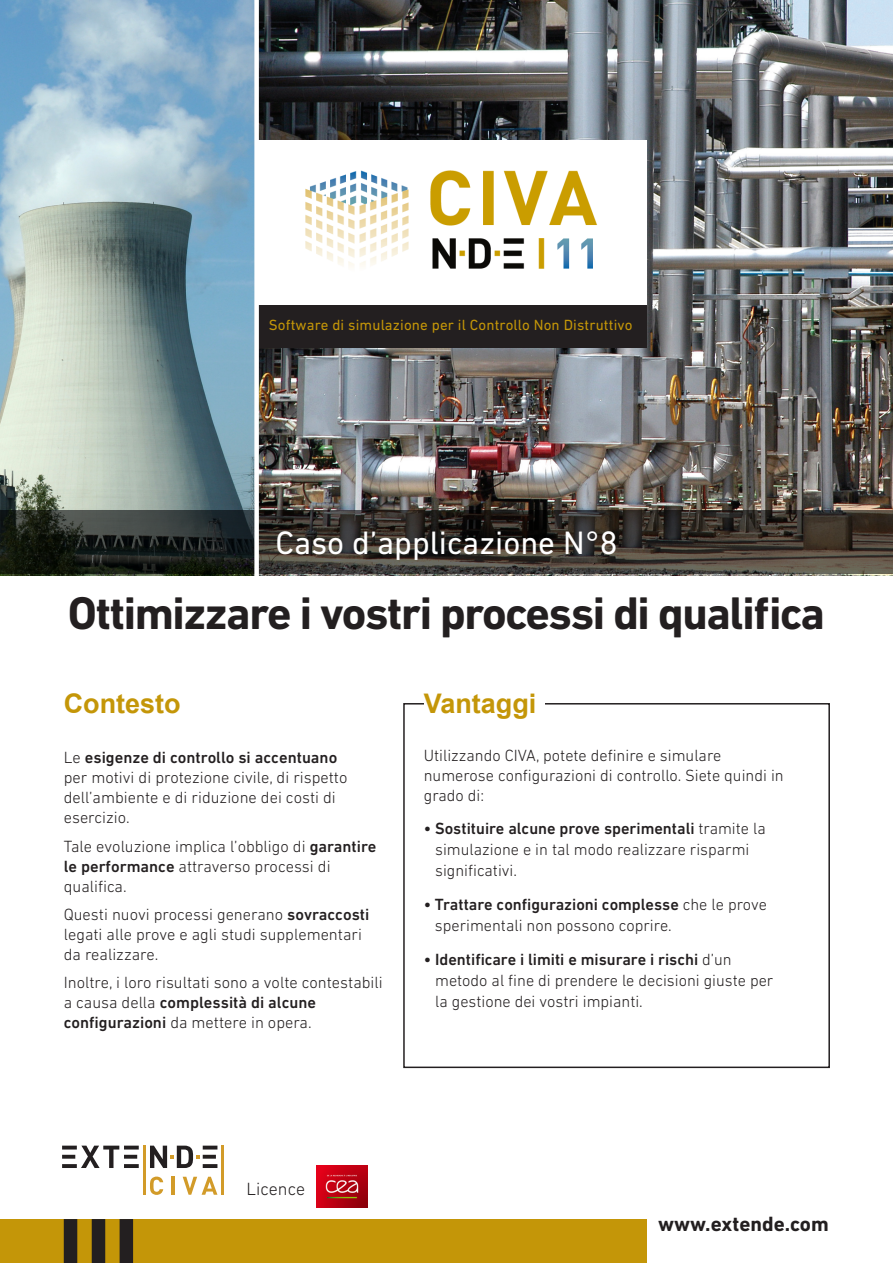
<style>
.page{position:relative;width:893px;height:1263px;background:#fff}
.page>*{position:absolute;margin:0;border:0;box-sizing:border-box;transform-origin:0 0}
.t1{font:700 46.5px "DIN Next LT Pro";letter-spacing:-.03em;color:#231f20}
.t2{font:33px "DIN Next LT Pro";color:#fff}
.t3{font:700 27px "Arial";color:#c49608}
.t4{font:700 21px "DIN Next LT Pro";color:#231f20}
.t5{font:300 18px "DIN Next LT Pro";color:#231f20}
.t6{font:300 16.5px/20px "DIN Next LT Pro";color:#231f20}
.t7{font:15px "DIN Next LT Pro";letter-spacing:.01em;color:#c49608}
.s1{font-weight:500}
</style>
<div class="page">
<img style="left:0;top:0;width:893px;height:575px">
<div style="left:403px;top:703px;width:427px;height:365px;border:2px solid #231f20"></div>
<svg style="left:0;top:510px;width:893px;height:64px;background:#33312b"></svg>
<div style="left:255px;top:140px;width:391px;height:165px;background:#fff"></div>
<div style="left:255px;top:305px;width:391px;height:43px;background:#231f20"></div>
<div style="left:254px;top:0;width:5px;height:595px;background:#fff"></div>
<svg style="left:150px;top:1176px;width:13px;height:19px"></svg>
<hr style="left:172px;top:1177px;width:3px;height:18px;background:#d29b29">
<svg style="left:183px;top:1177px;width:34px;height:18px"></svg>
<svg style="left:203px;top:1145px;width:14px;height:4px"></svg>
<svg style="left:203px;top:1155px;width:13px;height:4px"></svg>
<svg style="left:203px;top:1164px;width:14px;height:4px"></svg>
<svg style="left:62px;top:1145px;width:15px;height:4px"></svg>
<svg style="left:62px;top:1155px;width:13px;height:4px"></svg>
<svg style="left:62px;top:1164px;width:15px;height:4px"></svg>
<svg style="left:81px;top:1145px;width:38px;height:23px"></svg>
<svg style="left:124px;top:1145px;width:15px;height:4px"></svg>
<svg style="left:124px;top:1155px;width:13px;height:4px"></svg>
<svg style="left:124px;top:1164px;width:15px;height:4px"></svg>
<hr style="left:143px;top:1145px;width:2px;height:50px;background:#d29b29">
<hr style="left:222px;top:1145px;width:2px;height:50px;background:#d29b29">
<svg style="left:150px;top:1145px;width:50px;height:23px"></svg>
<div style="left:0;top:1219px;width:646px;height:44px;background:#c49608"></div>
<div style="left:64px;top:1219px;width:13px;height:44px;background:#231f20"></div>
<div style="left:92px;top:1219px;width:13px;height:44px;background:#231f20"></div>
<div style="left:120px;top:1219px;width:13px;height:44px;background:#231f20"></div>
<div style="left:424px;top:693px;width:120px;height:26px;background:#fff"></div>
<img style="left:317px;top:1166px;width:51px;height:42px">
<img style="left:305px;top:170px;width:293px;height:99px">
<p class="t7" style="left:269px;top:316px;width:365px">Software di simulazione per il Controllo Non Distruttivo</p>
<p class="t2" style="left:275px;top:524px;width:344px">Caso d’applicazione N°8</p>
<p class="t1" style="left:68px;top:586px;width:759px">Ottimizzare i vostri processi di qualifica</p>
<p class="t3" style="left:64px;top:685px;width:118px">Contesto</p>
<p class="t6" style="left:64px;top:747px;width:285px">Le <span class="s1">esigenze di controllo si accentuano </span>per motivi di protezione civile, di rispetto dell’ambiente e di riduzione dei costi di esercizio.</p>
<p class="t6" style="left:64px;top:836px;width:314px">Tale evoluzione implica l’obbligo di <span class="s1">garantire le performance</span> attraverso processi di qualifica.</p>
<p class="t6" style="left:64px;top:904px;width:307px">Questi nuovi processi generano <span class="s1">sovraccosti </span>legati alle prove e agli studi supplementari da realizzare.</p>
<p class="t6" style="left:64px;top:973px;width:320px">Inoltre, i loro risultati sono a volte contestabili a causa della <span class="s1">complessità di alcune configurazioni</span> da mettere in opera.</p>
<p class="t3" style="left:424px;top:685px;width:114px">Vantaggi</p>
<p class="t6" style="left:424px;top:745px;width:361px">Utilizzando CIVA, potete definire e simulare numerose configurazioni di controllo. Siete quindi in grado di:</p>
<p class="t6" style="left:435px;top:818px;width:332px;line-height:21px;text-indent:-11px"><span class="s1">• Sostituire alcune prove sperimentali</span> tramite la simulazione e in tal modo realizzare risparmi significativi.</p>
<p class="t6" style="left:435px;top:894px;width:333px;line-height:21px;text-indent:-11px"><span class="s1">• Trattare configurazioni complesse</span> che le prove sperimentali non possono coprire.</p>
<p class="t6" style="left:435px;top:949px;width:340px;line-height:21px;text-indent:-11px"><span class="s1">• Identificare i limiti e misurare i rischi</span> d’un metodo al fine di prendere le decisioni giuste per la gestione dei vostri impianti.</p>
<p class="t5" style="left:247px;top:1178px;width:60px">Licence</p>
<p class="t4" style="left:658px;top:1211px;width:172px">www.extende.com</p>
</div>
